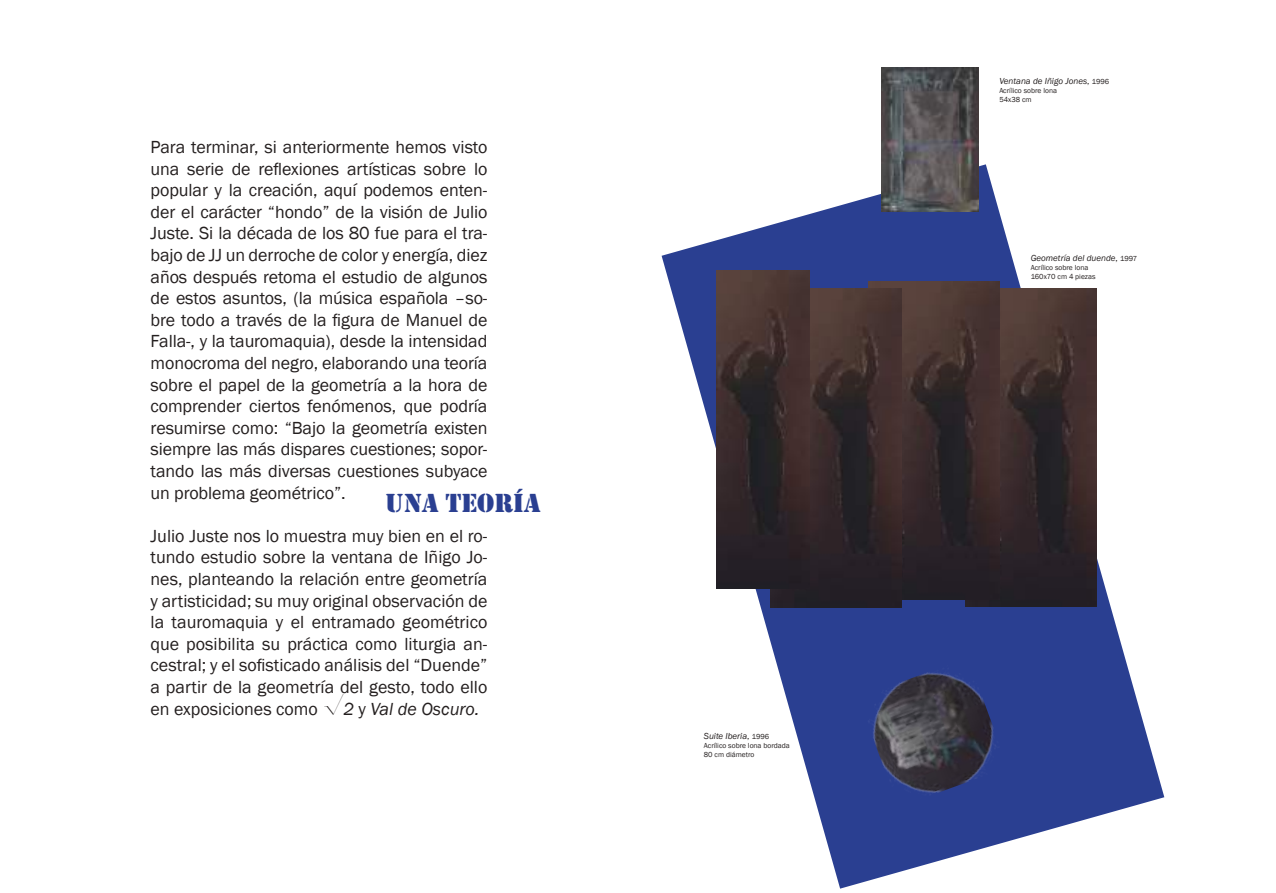
<style>
.page{position:relative;width:1276px;height:893px;background:#fff}
.page>*{position:absolute;margin:0;border:0;box-sizing:border-box;transform-origin:0 0}
.t1{font:27px "Stencil";color:#2a3f91}
.t2{font:18px/21.6px "Franklin Gothic";letter-spacing:-.005em;color:#241f1f;text-align:justify}
.t3{font:italic 9px "Franklin Gothic";color:#241f1f}
.t4{font:7.5px/9px "Franklin Gothic";color:#241f1f}
.s1{font-family:"Symath"}
.s2{font-style:italic}
.s3{font-style:normal}
.s4{font-style:normal;font-size:7.5px}
</style>
<div class="page">
<svg style="left:661px;top:135px;width:504px;height:754px"></svg>
<img style="left:965px;top:288px;width:131px;height:319px">
<img style="left:869px;top:281px;width:130px;height:319px">
<img style="left:881px;top:68px;width:97px;height:143px">
<img style="left:858px;top:658px;width:150px;height:149px">
<img style="left:770px;top:289px;width:131px;height:318px">
<img style="left:716px;top:270px;width:93px;height:318px">
<p class="t2" style="left:151px;top:137px;width:338px">Para terminar, si anteriormente hemos visto una serie de reflexiones artísticas sobre lo popular y la creación, aquí podemos enten&shy;der el carácter “hondo” de la visión de Julio Juste. Si la década de los 80 fue para el tra&shy;bajo de JJ un derroche de color y energía, diez años después retoma el estudio de algunos de estos asuntos, (la música española –so&shy;bre todo a través de la figura de Manuel de Falla-, y la tauromaquia), desde la intensidad monocroma del negro, elaborando una teoría sobre el papel de la geometría a la hora de comprender ciertos fenómenos, que podría resumirse como: “Bajo la geometría existen siempre las más dispares cuestiones; sopor&shy;tando las más diversas cuestiones subyace un problema geométrico”.</p>
<p class="t2" style="left:151px;top:525px;width:338px">Julio Juste nos lo muestra muy bien en el ro&shy;tundo estudio sobre la ventana de Iñigo Jo&shy;nes, planteando la relación entre geometría y artisticidad; su muy original observación de la tauromaquia y el entramado geométrico que posibilita su práctica como liturgia an&shy;cestral; y el sofisticado análisis del “Duende” a partir de la geometría del gesto, todo ello en exposiciones como <span class="s1">e</span><span class="s2">2</span> y <span class="s2">Val de Oscuro.</span></p>
<h1 class="t1" style="left:385px;top:487px;width:78px">UNA TEOR</h1>
<h1 class="t1" style="left:513px;top:487px;width:29px">ÍA</h1>
<p class="t3" style="left:704px;top:730px;width:67px">Suite Iberia<span class="s3">,</span> <span class="s4">1996</span></p>
<p class="t4" style="left:704px;top:741px;width:87px">Acrílico sobre lona bordada<br>80 cm diámetro</p>
<p class="t3" style="left:999px;top:76px;width:111px">Ventana de Iñigo Jones<span class="s3">,</span> <span class="s4">1996</span></p>
<p class="t4" style="left:999px;top:87px;width:59px">Acrílico sobre lona<br>54x38 cm</p>
<p class="t3" style="left:1030px;top:252px;width:108px">Geometría del duende<span class="s3">,</span> <span class="s4">1997</span></p>
<p class="t4" style="left:1030px;top:263px;width:66px">Acrílico sobre lona<br>160x70 cm 4 piezas</p>
</div>
